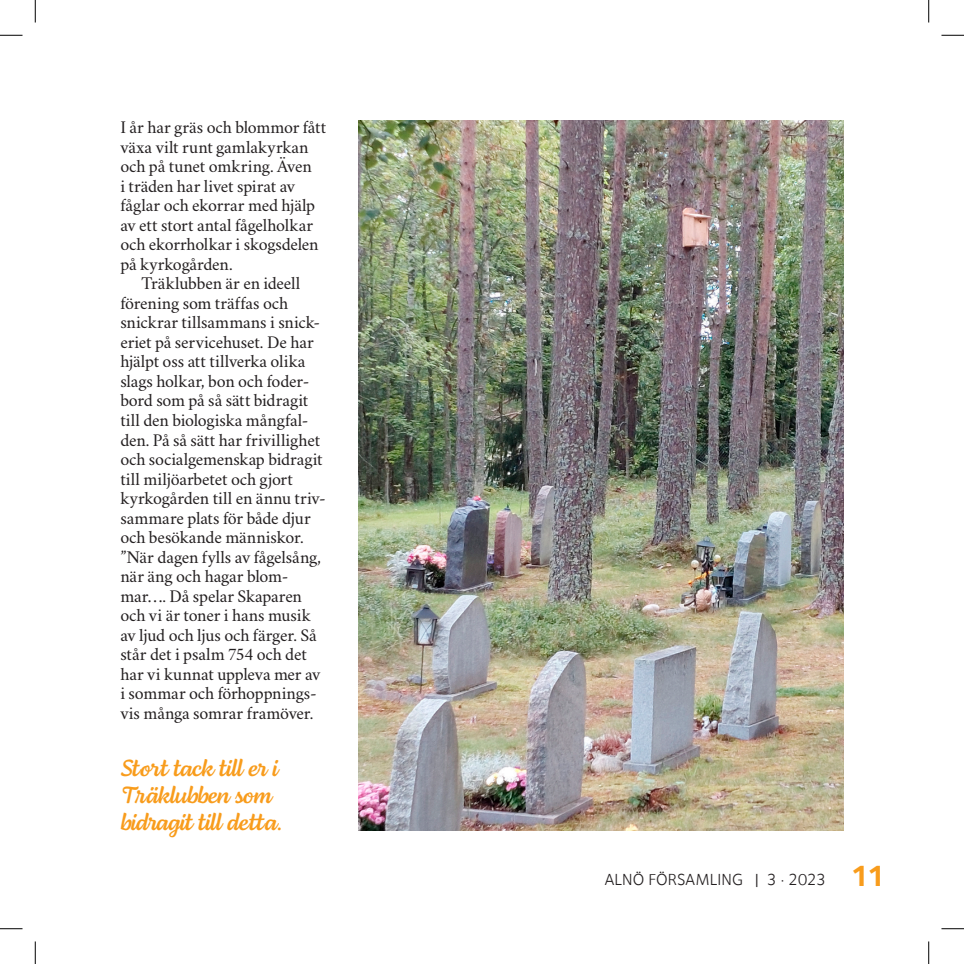
<style>
.page{position:relative;width:964px;height:964px;background:#fff}
.page>*{position:absolute;margin:0;border:0;box-sizing:border-box;transform-origin:0 0}
.t1{font:24px/27px "Lemongrass Script";letter-spacing:-.02em;color:#f89c1c}
.t2{font:18px/19.5px "Crimson Svk 2.0";letter-spacing:-.01em;color:#231f20}
.t3{font:16.5px "Foundry Sterling";letter-spacing:.005em;color:#231f20}
.s1{font-weight:700;font-size:30px;color:#f89c1c}
</style>
<div class="page">
<img style="left:358px;top:120px;width:485px;height:710px">
<svg style="left:0;top:35px;width:22px;height:1px"></svg>
<svg style="left:941px;top:35px;width:22px;height:1px"></svg>
<svg style="left:0;top:928px;width:22px;height:1px"></svg>
<svg style="left:941px;top:928px;width:22px;height:1px"></svg>
<svg style="left:35px;top:0;width:1px;height:22px"></svg>
<svg style="left:35px;top:941px;width:1px;height:22px"></svg>
<svg style="left:928px;top:0;width:1px;height:22px"></svg>
<svg style="left:928px;top:941px;width:1px;height:22px"></svg>
<p class="t2" style="left:120px;top:117px;width:207px">I år har gräs och blommor fått växa vilt runt gamlakyrkan och på tunet omkring. Även<br>i träden har livet spirat av fåglar och ekorrar med hjälp av ett stort antal fågelholkar och ekorrholkar i skogsdelen på kyrkogården.</p>
<p class="t2" style="left:120px;top:273px;width:207px;text-indent:21px">Träklubben är en ideell förening som träffas och snickrar tillsammans i snick&shy;eriet på servicehuset. De har hjälpt oss att tillverka olika slags holkar, bon och foder&shy;bord som på så sätt bidragit till den biologiska mångfal&shy;den. På så sätt har frivillighet och socialgemenskap bidragit till miljöarbetet och gjort kyrkogården till en ännu triv&shy;sammare plats för både djur och besökande människor. ”När dagen fylls av fågelsång, när äng och hagar blom&shy;mar…. Då spelar Skaparen och vi är toner i hans musik av ljud och ljus och färger. Så står det i psalm 754 och det har vi kunnat uppleva mer av i sommar och förhoppnings&shy;vis många somrar framöver.</p>
<h1 class="t1" style="left:120px;top:754px;width:165px">Stort tack till er i<br>Träklubben som bidragit till detta.</h1>
<p class="t3" style="left:604px;top:869px;width:283px">ALNÖ FÖRSAMLING | 3 · 2023 <span class="s1">11</span></p>
</div>
